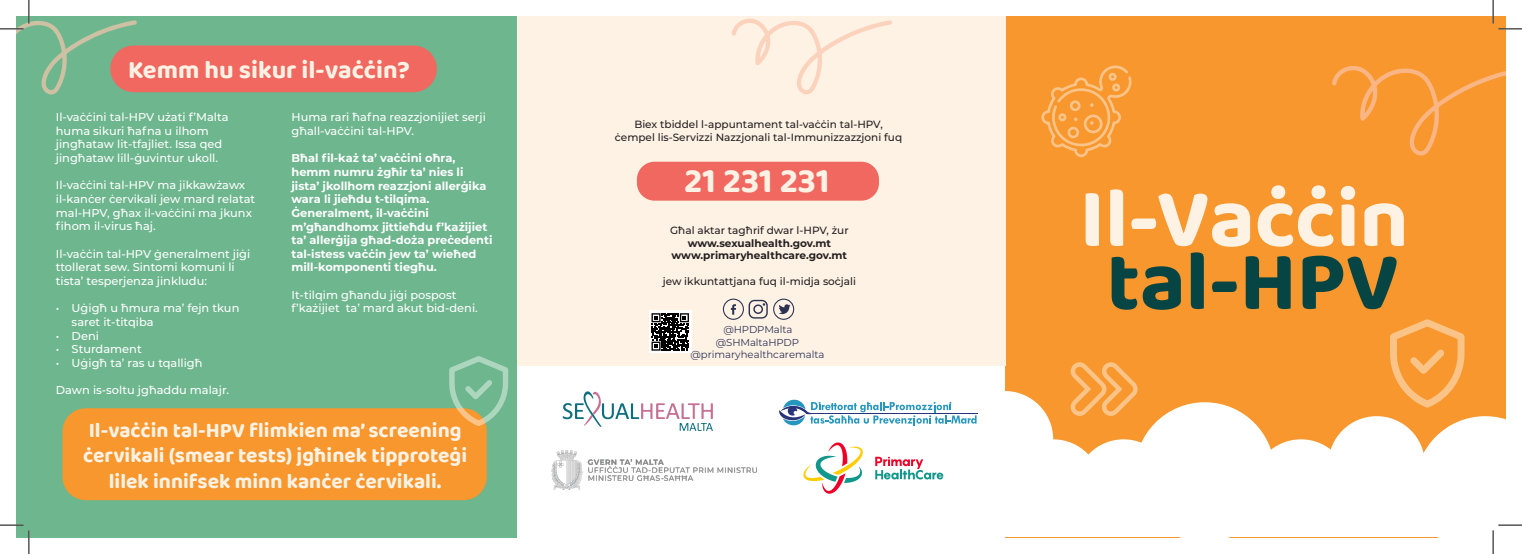
<style>
.page{position:relative;width:1522px;height:554px;background:#fff}
.page>*{position:absolute;margin:0;border:0;box-sizing:border-box;transform-origin:0 0}
.t1{font:700 84.96px "Baloo Chettan 2";color:#fef2e5}
.t2{font:700 84.96px "Baloo Chettan 2";color:#064543}
.t3{font:700 35px "Baloo Chettan 2";color:#fef2e5}
.t4{font:700 25.38px "Baloo Chettan 2";color:#fef2e5}
.t5{font:700 21px/25.2px "Baloo Chettan 2";color:#fef2e5;text-align:center}
.t6{font:500 11.38px/13.7px "Montserrat";color:#fff}
.t7{font:700 11.38px/13.7px "Montserrat";color:#fff}
.t8{font:500 10.5px/12.6px "Montserrat";color:#231f20;text-align:center}
.t9{font:700 10.5px/12.6px "Montserrat";color:#231f20;text-align:center}
.t10{font:10.06px/12.1px "Montserrat";color:#2b3253;text-align:center}
</style>
<div class="page">
<div style="left:1004px;top:16px;width:501px;height:521px;background:#f7972d"></div>
<div style="left:956px;top:391px;width:97px;height:96px;background:#fff;border-radius:50%"></div>
<div style="left:1252px;top:439px;width:97px;height:97px;background:#fff;border-radius:50%"></div>
<div style="left:1328px;top:416px;width:96px;height:97px;background:#fff;border-radius:50%"></div>
<div style="left:1004px;top:439px;width:97px;height:97px;background:#fff;border-radius:50%"></div>
<div style="left:844px;top:480px;width:661px;height:57px;background:#fff"></div>
<div style="left:517px;top:16px;width:487px;height:350px;background:#fef2e5"></div>
<div style="left:16px;top:16px;width:501px;height:521px;background:#6db68e"></div>
<div style="left:110px;top:45px;width:327px;height:47px;background:#f16860;border-radius:23px"></div>
<div style="left:62px;top:408px;width:425px;height:92px;background:#f7972d;border-radius:23px"></div>
<div style="left:637px;top:162px;width:242px;height:39px;background:#f16860;border-radius:18px"></div>
<svg style="left:562px;top:391px;width:151px;height:40px"></svg>
<svg style="left:730px;top:304px;width:6px;height:11px"></svg>
<div style="left:722px;top:299px;width:22px;height:21px;border:1px solid #2b3253;border-radius:50%"></div>
<svg style="left:748px;top:300px;width:19px;height:19px"></svg>
<svg style="left:779px;top:304px;width:11px;height:10px"></svg>
<div style="left:773px;top:299px;width:21px;height:21px;border:1px solid #2b3253;border-radius:50%"></div>
<svg style="left:1332px;top:66px;width:173px;height:90px"></svg>
<svg style="left:732px;top:19px;width:160px;height:75px"></svg>
<svg style="left:1041px;top:66px;width:90px;height:91px"></svg>
<svg style="left:1070px;top:362px;width:204px;height:118px"></svg>
<svg style="left:1390px;top:319px;width:74px;height:88px"></svg>
<svg style="left:875px;top:457px;width:68px;height:22px"></svg>
<svg style="left:803px;top:442px;width:59px;height:52px"></svg>
<div style="left:649px;top:311px;width:42px;height:42px;background:#fff"></div>
<svg style="left:651px;top:313px;width:38px;height:38px"></svg>
<hr style="left:809px;top:413px;width:168px;height:1px;background:#2a347b">
<svg style="left:779px;top:399px;width:197px;height:27px"></svg>
<img style="left:551px;top:450px;width:205px;height:40px">
<svg style="left:449px;top:356px;width:59px;height:70px"></svg>
<svg style="left:0;top:0;width:137px;height:94px"></svg>
<svg style="left:0;top:524px;width:30px;height:30px"></svg>
<svg style="left:1492px;top:0;width:29px;height:30px"></svg>
<svg style="left:1415px;top:416px;width:106px;height:138px"></svg>
<h3 class="t4" style="left:128px;top:51px;width:283px">Kemm hu sikur il-vaċċin?</h3>
<p class="t6" style="left:56px;top:110px;width:174px">Il-vaċċini tal-HPV użati f’Malta huma sikuri ħafna u ilhom jingħataw lit-tfajliet. Issa qed jingħataw lill-ġuvintur ukoll.</p>
<p class="t6" style="left:56px;top:178px;width:201px">Il-vaċċini tal-HPV ma jikkawżawx il-kanċer ċervikali jew mard relatat mal-HPV, għax il-vaċċini ma jkunx fihom il-virus ħaj.</p>
<p class="t6" style="left:56px;top:246px;width:196px">Il-vaċċin tal-HPV ġeneralment jiġi ttollerat sew. Sintomi komuni li tista’ tesperjenza jinkludu:</p>
<p class="t6" style="left:72px;top:301px;width:169px;text-indent:-16px">• Uġigħ u ħmura ma’ fejn tkun saret it-titqiba</p>
<p class="t6" style="left:56px;top:328px;width:45px">• Deni</p>
<p class="t6" style="left:56px;top:342px;width:87px">• Sturdament</p>
<p class="t6" style="left:56px;top:355px;width:148px">• Uġigħ ta’ ras u tqalligħ</p>
<p class="t6" style="left:56px;top:383px;width:175px">Dawn is-soltu jgħaddu malajr.</p>
<h3 class="t5" style="left:83px;top:417px;width:385px">Il-vaċċin tal-HPV flimkien ma’ screening ċervikali (smear tests) jgħinek tipproteġi lilek innifsek minn kanċer ċervikali.</h3>
<p class="t6" style="left:291px;top:110px;width:196px">Huma rari ħafna reazzjonijiet serji għall-vaċċini tal-HPV.</p>
<p class="t7" style="left:291px;top:151px;width:202px">Bħal fil-każ ta’ vaċċini oħra, hemm numru żgħir ta’ nies li jista’ jkollhom reazzjoni allerġika wara li jieħdu t-tilqima.<br>Ġeneralment, il-vaċċini m’għandhomx jittieħdu f’każijiet ta’ allerġija għad-doża preċedenti tal-istess vaċċin jew ta’ wieħed mill-komponenti tiegħu.</p>
<p class="t6" style="left:291px;top:287px;width:188px">It-tilqim għandu jiġi pospost f’każijiet ta’ mard akut bid-deni.</p>
<p class="t8" style="left:615px;top:118px;width:289px">Biex tbiddel l-appuntament tal-vaċċin tal-HPV, ċempel lis-Servizzi Nazzjonali tal-Immunizzazzjoni fuq</p>
<h2 class="t3" style="left:684px;top:155px;width:147px">21 231 231</h2>
<p class="t8" style="left:670px;top:224px;width:180px">Għal aktar tagħrif dwar l-HPV, żur</p>
<p class="t9" style="left:671px;top:236px;width:177px">www.sexualhealth.gov.mt www.primaryhealthcare.gov.mt</p>
<p class="t8" style="left:662px;top:274px;width:195px">jew ikkuntattjana fuq il-midja soċjali</p>
<p class="t10" style="left:723px;top:323px;width:70px">@HPDPMalta</p>
<p class="t10" style="left:690px;top:336px;width:135px">@SHMaltaHPDP @primaryhealthcaremalta</p>
<h1 class="t1" style="left:1079px;top:155px;width:330px">Il-Vaċċin</h1>
<h1 class="t2" style="left:1106px;top:218px;width:293px">tal-HPV</h1>
</div>
